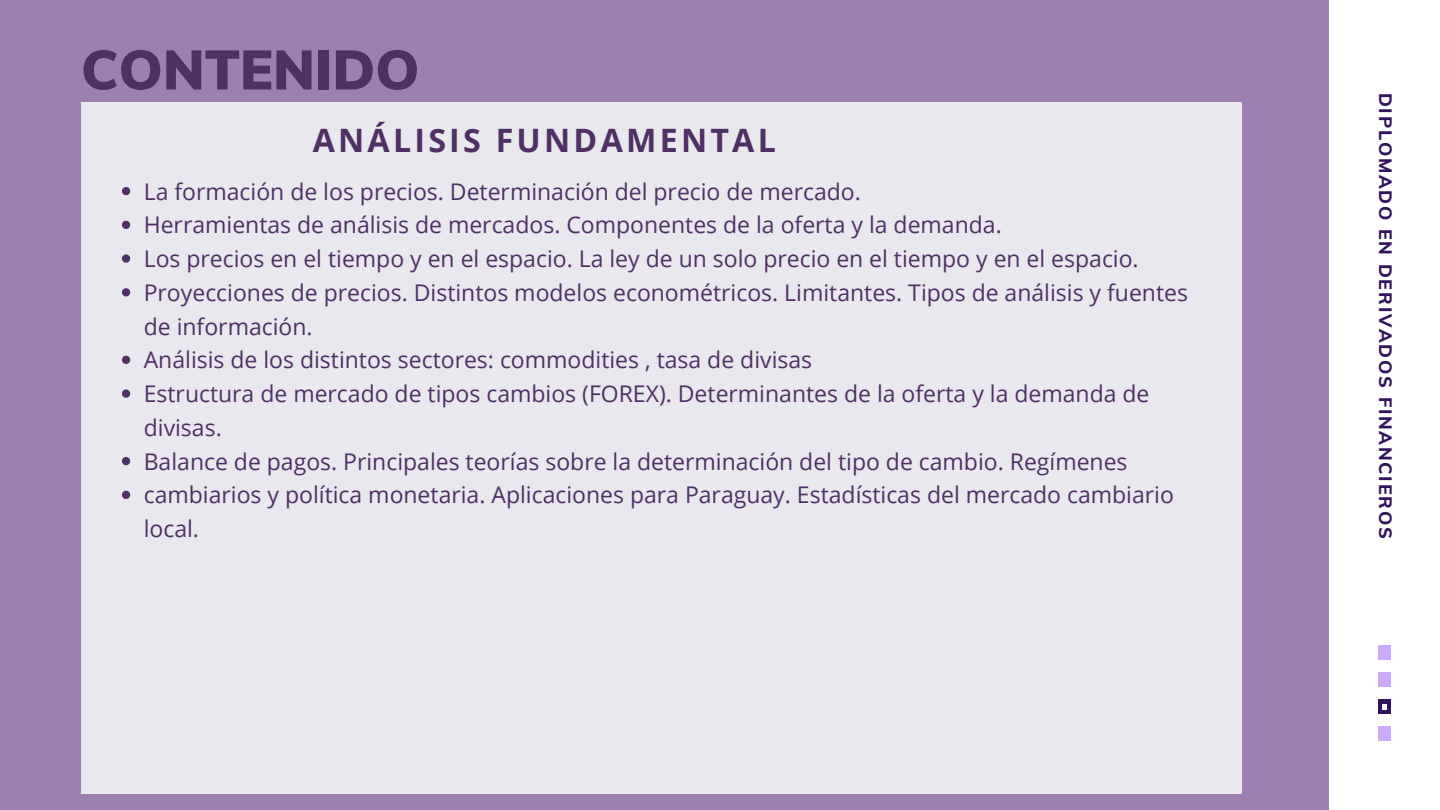
<style>
.page{position:relative;width:1440px;height:810px;background:#9d80af}
.page>*{position:absolute;margin:0;border:0;box-sizing:border-box;transform-origin:0 0}
.t1{font:900 54.9px "Muli";color:#4f3064}
.t2{font:700 32.2px "Open Sans";letter-spacing:.1em;color:#4f3064}
.t3{font:23px/33.8px "Open Sans";color:#4f3064}
.t4{font:800 18px "Muli";letter-spacing:.1em;color:#31145b}
</style>
<div class="page">
<div style="left:81px;top:102px;width:1160px;height:692px;background:#e9e8ee"></div>
<svg style="left:122px;top:187px;width:8px;height:8px"></svg>
<svg style="left:122px;top:221px;width:8px;height:8px"></svg>
<svg style="left:122px;top:254px;width:8px;height:9px"></svg>
<svg style="left:122px;top:288px;width:8px;height:8px"></svg>
<svg style="left:122px;top:356px;width:8px;height:8px"></svg>
<svg style="left:122px;top:389px;width:8px;height:9px"></svg>
<svg style="left:122px;top:457px;width:8px;height:8px"></svg>
<svg style="left:122px;top:491px;width:8px;height:8px"></svg>
<div style="left:1329px;top:0;width:111px;height:810px;background:#fff"></div>
<div style="left:1378px;top:727px;width:13px;height:14px;background:#caf"></div>
<div style="left:1378px;top:700px;width:13px;height:14px;background:#31145b"></div>
<div style="left:1378px;top:672px;width:13px;height:15px;background:#caf"></div>
<div style="left:1378px;top:645px;width:13px;height:14px;background:#caf"></div>
<svg style="left:1382px;top:704px;width:5px;height:5px"></svg>
<h1 class="t1" style="left:81px;top:34px;width:340px">CONTENIDO</h1>
<h2 class="t2" style="left:313px;top:118px;width:465px">ANÁLISIS FUNDAMENTAL</h2>
<p class="t3" style="left:144px;top:174px;width:1046px">La formación de los precios. Determinación del precio de mercado.<br>Herramientas de análisis de mercados. Componentes de la oferta y la demanda.<br>Los precios en el tiempo y en el espacio. La ley de un solo precio en el tiempo y en el espacio.<br>Proyecciones de precios. Distintos modelos econométricos. Limitantes. Tipos de análisis y fuentes de información.<br>Análisis de los distintos sectores: commodities , tasa de divisas<br>Estructura de mercado de tipos cambios (FOREX). Determinantes de la oferta y la demanda de divisas.<br>Balance de pagos. Principales teorías sobre la determinación del tipo de cambio. Regímenes cambiarios y política monetaria. Aplicaciones para Paraguay. Estadísticas del mercado cambiario local.</p>
<p class="t4" style="left:1397px;top:93px;width:447px;rotate:90deg">DIPLOMADO EN DERIVADOS FINANCIEROS</p>
</div>
